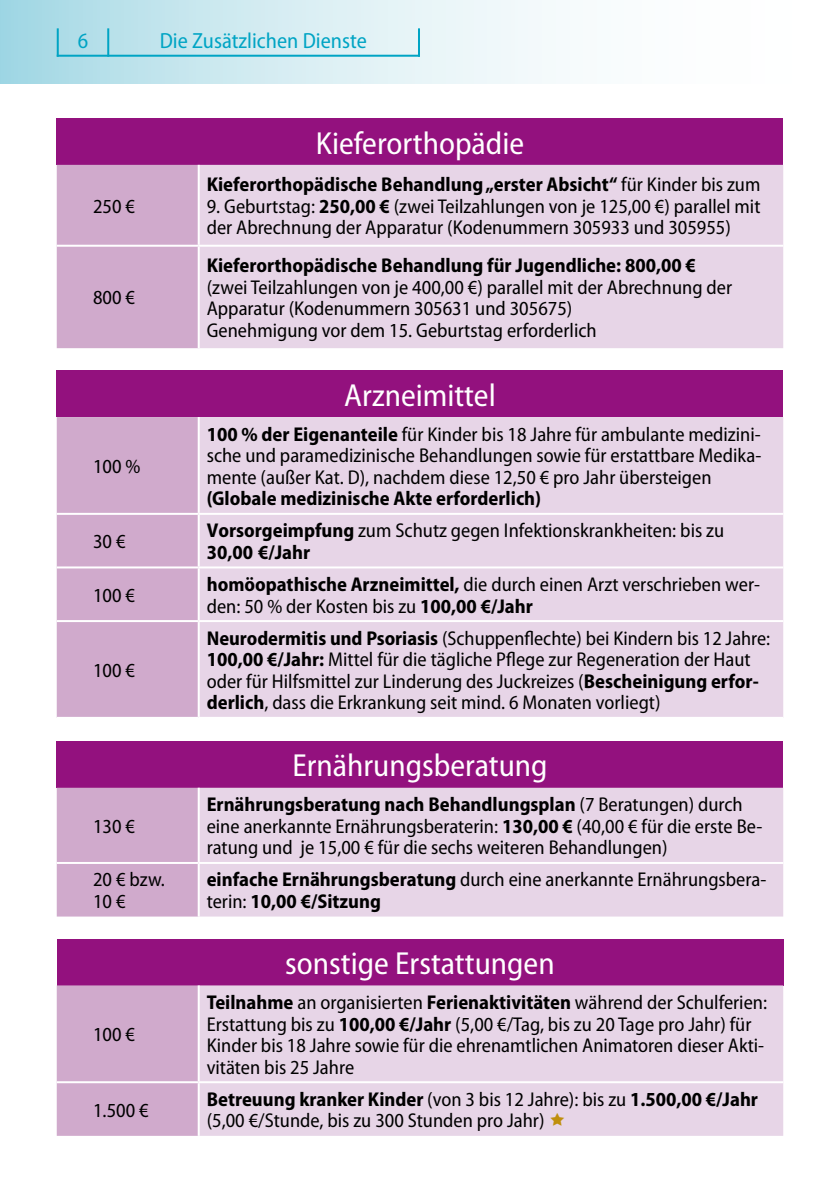
<style>
.page{position:relative;width:840px;height:1191px;background:#fff}
.page>*{position:absolute;margin:0;border:0;box-sizing:border-box;transform-origin:0 0}
.t1{font:semi-condensed 32px "Myriad Pro";color:#fff}
.t2{font:semi-condensed 22px "Myriad Pro";color:#00a4c4}
.t3{font:semi-condensed 20px/21.6px "Myriad Pro";color:#000}
.t4{font:700 semi-condensed 20px/21.6px "Myriad Pro";color:#000}
.s1{font-weight:400}
.s2{font-weight:700}
</style>
<div class="page">
<svg style="left:0;top:0;width:556px;height:84px;background:#d1ebf1"></svg>
<hr style="left:57px;top:55px;width:363px;height:2px;background:#00a4c4">
<hr style="left:57px;top:28px;width:2px;height:29px;background:#00a4c4">
<hr style="left:418px;top:28px;width:2px;height:29px;background:#00a4c4">
<hr style="left:107px;top:28px;width:2px;height:29px;background:#00a4c4">
<div style="left:57px;top:118px;width:725px;height:47px;background:#93117e"></div>
<div style="left:57px;top:165px;width:140px;height:183px;background:#d0aacc"></div>
<div style="left:199px;top:165px;width:583px;height:183px;background:#e7d5e7"></div>
<hr style="left:198px;top:245px;width:584px;height:2px;background:#fff">
<hr style="left:57px;top:245px;width:141px;height:2px;background:#fff">
<div style="left:57px;top:370px;width:725px;height:47px;background:#93117e"></div>
<div style="left:57px;top:417px;width:140px;height:300px;background:#d0aacc"></div>
<div style="left:199px;top:417px;width:583px;height:300px;background:#e7d5e7"></div>
<hr style="left:57px;top:566px;width:141px;height:2px;background:#fff">
<hr style="left:198px;top:566px;width:584px;height:2px;background:#fff">
<hr style="left:57px;top:620px;width:141px;height:2px;background:#fff">
<hr style="left:198px;top:620px;width:584px;height:2px;background:#fff">
<hr style="left:57px;top:513px;width:141px;height:2px;background:#fff">
<hr style="left:198px;top:513px;width:584px;height:2px;background:#fff">
<div style="left:57px;top:741px;width:725px;height:46px;background:#93117e"></div>
<div style="left:57px;top:787px;width:140px;height:129px;background:#d0aacc"></div>
<div style="left:199px;top:787px;width:583px;height:129px;background:#e7d5e7"></div>
<hr style="left:57px;top:862px;width:141px;height:2px;background:#fff">
<hr style="left:198px;top:862px;width:584px;height:2px;background:#fff">
<div style="left:57px;top:938px;width:725px;height:47px;background:#93117e"></div>
<div style="left:57px;top:985px;width:140px;height:150px;background:#d0aacc"></div>
<div style="left:199px;top:985px;width:583px;height:150px;background:#e7d5e7"></div>
<hr style="left:57px;top:1081px;width:141px;height:2px;background:#fff">
<hr style="left:198px;top:1081px;width:584px;height:2px;background:#fff">
<svg style="left:550px;top:1112px;width:14px;height:14px"></svg>
<p class="t2" style="left:78px;top:28px;width:12px">6</p>
<p class="t2" style="left:160px;top:28px;width:208px">Die Zusätzlichen Dienste</p>
<p class="t3" style="left:93px;top:196px;width:43px">250 €</p>
<p class="t3" style="left:93px;top:287px;width:43px">800 €</p>
<p class="t3" style="left:93px;top:456px;width:49px">100 %</p>
<h1 class="t1" style="left:315px;top:125px;width:210px">Kieferorthopädie</h1>
<p class="t4" style="left:206px;top:174px;width:555px">Kieferorthopädische Behandlung „erster Absicht“ <span class="s1">für Kinder bis zum</span></p>
<p class="t3" style="left:206px;top:196px;width:555px">9. Geburtstag: <span class="s2">250,00 €</span> (zwei Teilzahlungen von je 125,00 €) parallel mit der Abrechnung der Apparatur (Kodenummern 305933 und 305955)</p>
<p class="t4" style="left:206px;top:255px;width:490px">Kieferorthopädische Behandlung für Jugendliche: 800,00 €</p>
<p class="t3" style="left:206px;top:276px;width:526px">(zwei Teilzahlungen von je 400,00 €) parallel mit der Abrechnung der<br>Apparatur (Kodenummern 305631 und 305675)<br>Genehmigung vor dem 15. Geburtstag erforderlich</p>
<h1 class="t1" style="left:344px;top:378px;width:153px">Arzneimittel</h1>
<p class="t3" style="left:206px;top:423px;width:556px;text-align:justify"><span class="s2">100 % der Eigenanteile</span> für Kinder bis 18 Jahre für ambulante medizini&shy;sche und paramedizinische Behandlungen sowie für erstattbare Medika&shy;mente (außer Kat. D), nachdem diese 12,50 € pro Jahr übersteigen</p>
<p class="t4" style="left:206px;top:488px;width:336px">(Globale medizinische Akte erforderlich)</p>
<p class="t3" style="left:93px;top:531px;width:34px">30 €</p>
<p class="t3" style="left:206px;top:520px;width:518px"><span class="s2">Vorsorgeimpfung</span> zum Schutz gegen Infektionskrankheiten: bis zu<br><span class="s2">30,00 €/Jahr</span></p>
<p class="t3" style="left:93px;top:584px;width:43px">100 €</p>
<p class="t3" style="left:206px;top:574px;width:554px"><span class="s2">homöopathische Arzneimittel,</span> die durch einen Arzt verschrieben wer&shy;den: 50 % der Kosten bis zu <span class="s2">100,00 €/Jahr</span></p>
<p class="t3" style="left:93px;top:660px;width:43px">100 €</p>
<p class="t3" style="left:93px;top:815px;width:43px">130 €</p>
<p class="t3" style="left:206px;top:627px;width:564px"><span class="s2">Neurodermitis und Psoriasis</span> (Schuppenflechte) bei Kindern bis 12 Jahre:<br><span class="s2">100,00 €/Jahr:</span> Mittel für die tägliche Pflege zur Regeneration der Haut oder für Hilfsmittel zur Linderung des Juckreizes (<span class="s2">Bescheinigung erfor&shy;derlich</span>, dass die Erkrankung seit mind. 6 Monaten vorliegt)</p>
<h1 class="t1" style="left:292px;top:748px;width:256px">Ernährungsberatung</h1>
<p class="t3" style="left:206px;top:794px;width:557px"><span class="s2">Ernährungsberatung nach Behandlungsplan</span> (7 Beratungen) durch eine anerkannte Ernährungsberaterin: <span class="s2">130,00 €</span> (40,00 € für die erste Be&shy;ratung und je 15,00 € für die sechs weiteren Behandlungen)</p>
<p class="t3" style="left:93px;top:869px;width:73px">20 € bzw.<br>10 €</p>
<p class="t4" style="left:206px;top:869px;width:560px">einfache Ernährungsberatung <span class="s1">durch eine anerkannte Ernährungsbera&shy;terin:</span> 10,00 €/Sitzung</p>
<p class="t3" style="left:93px;top:1024px;width:43px">100 €</p>
<h1 class="t1" style="left:285px;top:946px;width:271px">sonstige Erstattungen</h1>
<p class="t3" style="left:206px;top:992px;width:561px"><span class="s2">Teilnahme</span> an organisierten <span class="s2">Ferienaktivitäten</span> während der Schulferien:<br>Erstattung bis zu <span class="s2">100,00 €/Jahr</span> (5,00 €/Tag, bis zu 20 Tage pro Jahr) für Kinder bis 18 Jahre sowie für die ehrenamtlichen Animatoren dieser Akti&shy;vitäten bis 25 Jahre</p>
<p class="t3" style="left:93px;top:1099px;width:57px">1.500 €</p>
<p class="t3" style="left:206px;top:1088px;width:552px"><span class="s2">Betreuung kranker Kinder</span> (von 3 bis 12 Jahre): bis zu <span class="s2">1.500,00 €/Jahr </span>(5,00 €/Stunde, bis zu 300 Stunden pro Jahr)</p>
</div>
